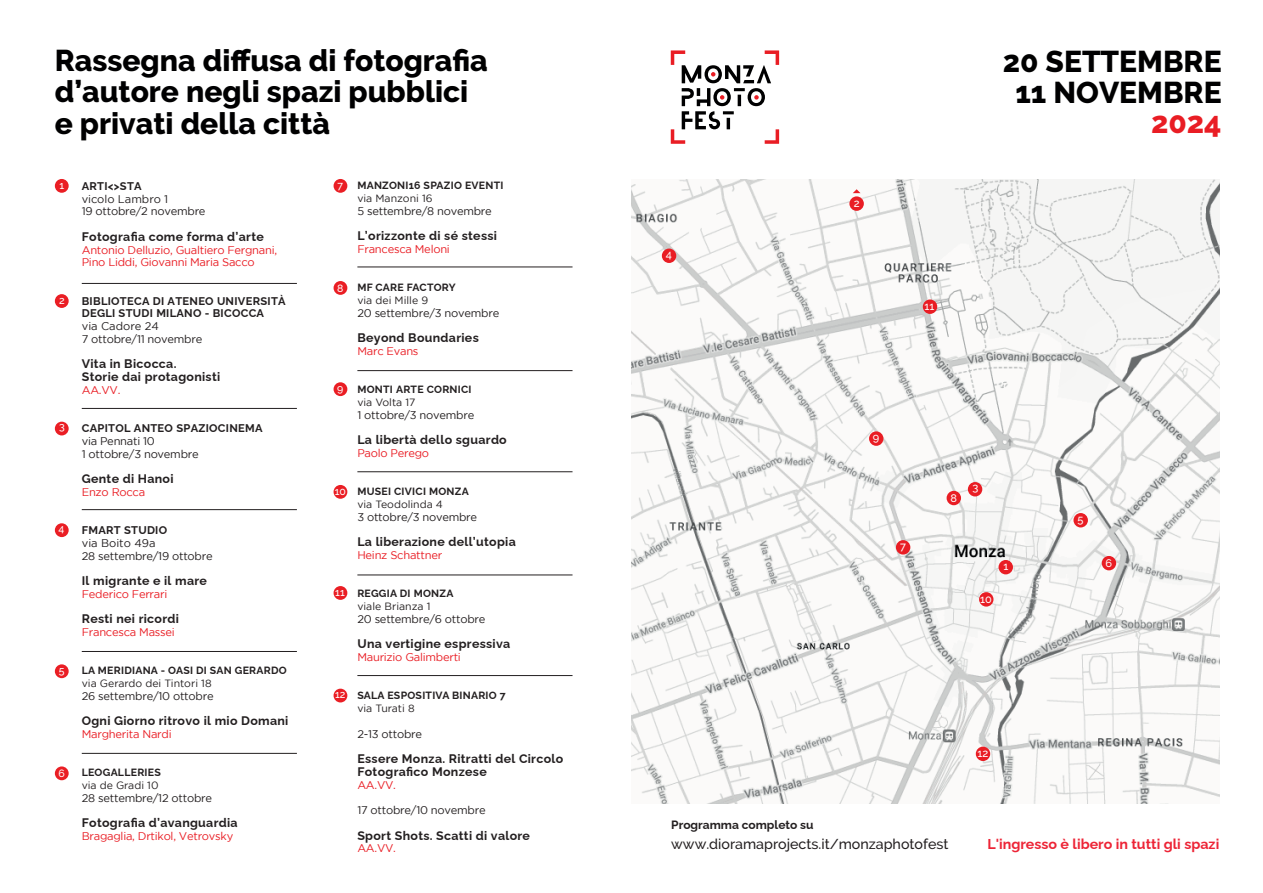
<style>
.page{position:relative;width:1263px;height:893px;background:#fff}
.page>*{position:absolute;margin:0;border:0;box-sizing:border-box;transform-origin:0 0}
.t1{font:800 30px/31.5px "Raleway";color:#000001;text-align:center}
.t2{font:800 30px "Raleway";color:#e91d24}
.t3{font:500 14.25px "Raleway";color:#231f20}
.t4{font:700 14.25px "Raleway";color:#ed2436}
.t5{font:700 12.45px/12.8px "Raleway";letter-spacing:.025em;color:#231f20}
.t6{font:700 12px "Raleway";color:#231f20}
.t7{font:11.1px/12.8px "Gotham";letter-spacing:-.02em;color:#231f20}
.t8{font:11.1px/12.8px "Gotham";letter-spacing:-.02em;color:#e91d24}
.t9{font:700 11.1px/12.8px "Raleway";letter-spacing:.025em;color:#231f20}
.t10{font:500 10.95px "Raleway";color:#fff}
.t11{font:700 10.5px "Raleway";letter-spacing:.025em;color:#231f20}
.t12{font:10.5px "Gotham";color:#231f20}
.t13{font:500 10.5px "Raleway";color:#fff}
</style>
<div class="page">
<img style="left:631px;top:179px;width:588px;height:625px">
<div style="left:998px;top:560px;width:15px;height:14px;background:#e91d24;border-radius:50%"></div>
<div style="left:849px;top:196px;width:15px;height:15px;background:#e91d24;border-radius:50%"></div>
<div style="left:968px;top:482px;width:14px;height:14px;background:#e91d24;border-radius:50%"></div>
<div style="left:662px;top:249px;width:14px;height:14px;background:#e91d24;border-radius:50%"></div>
<div style="left:1073px;top:513px;width:15px;height:14px;background:#e91d24;border-radius:50%"></div>
<div style="left:1102px;top:556px;width:14px;height:14px;background:#e91d24;border-radius:50%"></div>
<div style="left:896px;top:540px;width:14px;height:15px;background:#e91d24;border-radius:50%"></div>
<div style="left:946px;top:491px;width:15px;height:14px;background:#e91d24;border-radius:50%"></div>
<div style="left:869px;top:431px;width:14px;height:15px;background:#e91d24;border-radius:50%"></div>
<div style="left:979px;top:592px;width:14px;height:15px;background:#e91d24;border-radius:50%"></div>
<div style="left:923px;top:299px;width:14px;height:15px;background:#e91d24;border-radius:50%"></div>
<div style="left:976px;top:747px;width:14px;height:14px;background:#e91d24;border-radius:50%"></div>
<svg style="left:853px;top:189px;width:7px;height:4px"></svg>
<svg style="left:671px;top:50px;width:108px;height:94px"></svg>
<div style="left:55px;top:179px;width:14px;height:14px;background:#ea1e24;border-radius:50%"></div>
<div style="left:55px;top:294px;width:14px;height:14px;background:#ea1e24;border-radius:50%"></div>
<div style="left:55px;top:523px;width:14px;height:14px;background:#ea1e24;border-radius:50%"></div>
<div style="left:55px;top:664px;width:14px;height:14px;background:#ea1e24;border-radius:50%"></div>
<div style="left:55px;top:766px;width:14px;height:14px;background:#ea1e24;border-radius:50%"></div>
<div style="left:334px;top:179px;width:13px;height:14px;background:#ea1e24;border-radius:50%"></div>
<div style="left:334px;top:281px;width:13px;height:14px;background:#ea1e24;border-radius:50%"></div>
<div style="left:334px;top:382px;width:13px;height:14px;background:#ea1e24;border-radius:50%"></div>
<div style="left:334px;top:485px;width:13px;height:14px;background:#ea1e24;border-radius:50%"></div>
<div style="left:334px;top:586px;width:13px;height:14px;background:#ea1e24;border-radius:50%"></div>
<div style="left:334px;top:689px;width:13px;height:13px;background:#ea1e24;border-radius:50%"></div>
<div style="left:55px;top:422px;width:14px;height:13px;background:#ea1e24;border-radius:50%"></div>
<hr style="left:82px;top:283px;width:215px;height:1px;background:#231f20">
<hr style="left:357px;top:675px;width:215px;height:1px;background:#231f20">
<hr style="left:357px;top:471px;width:215px;height:1px;background:#231f20">
<hr style="left:357px;top:575px;width:215px;height:1px;background:#231f20">
<hr style="left:357px;top:370px;width:215px;height:1px;background:#231f20">
<hr style="left:357px;top:267px;width:215px;height:1px;background:#231f20">
<hr style="left:82px;top:408px;width:215px;height:1px;background:#231f20">
<hr style="left:82px;top:509px;width:215px;height:1px;background:#231f20">
<hr style="left:82px;top:651px;width:215px;height:1px;background:#231f20">
<hr style="left:82px;top:753px;width:215px;height:1px;background:#231f20">
<h1 class="t1" style="left:55px;top:44px;width:434px;text-align:left">Rassegna diffusa di fotografia d’autore negli spazi pubblici e privati della città</h1>
<h1 class="t1" style="left:1003px;top:47px;width:220px;line-height:30.2px">20 SETTEMBRE<br>11 NOVEMBRE</h1>
<h1 class="t2" style="left:1151px;top:105px;width:72px">2024</h1>
<p class="t13" style="left:60px;top:179px;width:6px">1</p>
<p class="t13" style="left:59px;top:294px;width:7px">2</p>
<p class="t13" style="left:59px;top:421px;width:7px">3</p>
<p class="t13" style="left:59px;top:523px;width:7px">4</p>
<p class="t13" style="left:59px;top:664px;width:7px">5</p>
<p class="t13" style="left:58px;top:767px;width:8px">6</p>
<p class="t9" style="left:82px;top:178px;width:62px">ARTI&lt;&gt;STA</p>
<p class="t7" style="left:82px;top:192px;width:125px">vicolo Lambro 1<br>19 ottobre/2 novembre</p>
<p class="t5" style="left:82px;top:229px;width:184px">Fotografia come forma d’arte</p>
<p class="t8" style="left:82px;top:243px;width:197px">Antonio Delluzio, Gualtiero Fergnani,<br>Pino Liddi, Giovanni Maria Sacco</p>
<p class="t9" style="left:82px;top:293px;width:205px">BIBLIOTECA DI ATENEO UNIVERSITÀ<br>DEGLI STUDI MILANO - BICOCCA</p>
<p class="t7" style="left:82px;top:320px;width:122px">via Cadore 24<br>7 ottobre/11 novembre</p>
<p class="t5" style="left:82px;top:356px;width:140px">Vita in Bicocca.<br>Storie dai protagonisti</p>
<p class="t8" style="left:82px;top:383px;width:40px">AA.VV.</p>
<p class="t9" style="left:82px;top:421px;width:182px">CAPITOL ANTEO SPAZIOCINEMA</p>
<p class="t7" style="left:82px;top:434px;width:118px">via Pennati 10<br>1 ottobre/3 novembre</p>
<p class="t5" style="left:82px;top:471px;width:93px">Gente di Hanoi</p>
<p class="t8" style="left:82px;top:485px;width:65px">Enzo Rocca</p>
<p class="t9" style="left:82px;top:523px;width:87px">FMART STUDIO</p>
<p class="t7" style="left:82px;top:536px;width:132px">via Boito 49a<br>28 settembre/19 ottobre</p>
<p class="t5" style="left:82px;top:573px;width:127px">Il migrante e il mare</p>
<p class="t8" style="left:82px;top:587px;width:87px">Federico Ferrari</p>
<p class="t5" style="left:82px;top:611px;width:99px">Resti nei ricordi</p>
<p class="t8" style="left:82px;top:626px;width:95px">Francesca Massei</p>
<p class="t11" style="left:82px;top:662px;width:206px">LA MERIDIANA - OASI DI SAN GERARDO</p>
<p class="t12" style="left:82px;top:678px;width:131px">via Gerardo dei Tintori 18</p>
<p class="t7" style="left:82px;top:689px;width:133px">26 settembre/10 ottobre</p>
<p class="t5" style="left:82px;top:713px;width:208px">Ogni Giorno ritrovo il mio Domani</p>
<p class="t8" style="left:82px;top:728px;width:91px">Margherita Nardi</p>
<p class="t11" style="left:82px;top:764px;width:81px">LEOGALLERIES</p>
<p class="t12" style="left:82px;top:780px;width:78px">via de Gradi 10</p>
<p class="t7" style="left:82px;top:791px;width:132px">28 settembre/12 ottobre</p>
<p class="t5" style="left:82px;top:815px;width:157px">Fotografia d’avanguardia</p>
<p class="t8" style="left:82px;top:830px;width:153px">Bragaglia, Drtikol, Vetrovsky</p>
<p class="t13" style="left:338px;top:179px;width:7px">7</p>
<p class="t13" style="left:337px;top:282px;width:8px">8</p>
<p class="t13" style="left:337px;top:382px;width:8px">9</p>
<p class="t13" style="left:335px;top:485px;width:13px">10</p>
<p class="t13" style="left:335px;top:586px;width:11px">11</p>
<p class="t13" style="left:335px;top:689px;width:12px">12</p>
<p class="t11" style="left:357px;top:177px;width:148px">MANZONI16 SPAZIO EVENTI</p>
<p class="t12" style="left:357px;top:193px;width:77px">via Manzoni 16</p>
<p class="t7" style="left:357px;top:204px;width:136px">5 settembre/8 novembre</p>
<p class="t5" style="left:357px;top:228px;width:141px">L’orizzonte di sé stessi</p>
<p class="t8" style="left:357px;top:243px;width:94px">Francesca Meloni</p>
<p class="t11" style="left:357px;top:279px;width:100px">MF CARE FACTORY</p>
<p class="t12" style="left:357px;top:295px;width:72px">via dei Mille 9</p>
<p class="t7" style="left:357px;top:306px;width:143px">20 settembre/3 novembre</p>
<p class="t5" style="left:357px;top:330px;width:123px">Beyond Boundaries</p>
<p class="t8" style="left:357px;top:345px;width:63px">Marc Evans</p>
<p class="t11" style="left:357px;top:381px;width:116px">MONTI ARTE CORNICI</p>
<p class="t12" style="left:357px;top:397px;width:60px">via Volta 17</p>
<p class="t7" style="left:357px;top:408px;width:118px">1 ottobre/3 novembre</p>
<p class="t5" style="left:357px;top:432px;width:151px">La libertà dello sguardo</p>
<p class="t8" style="left:357px;top:447px;width:73px">Paolo Perego</p>
<p class="t11" style="left:357px;top:483px;width:113px">MUSEI CIVICI MONZA</p>
<p class="t12" style="left:357px;top:499px;width:87px">via Teodolinda 4</p>
<p class="t7" style="left:357px;top:510px;width:121px">3 ottobre/3 novembre</p>
<p class="t5" style="left:357px;top:534px;width:160px">La liberazione dell’utopia</p>
<p class="t8" style="left:357px;top:549px;width:86px">Heinz Schattner</p>
<p class="t11" style="left:357px;top:585px;width:98px">REGGIA DI MONZA</p>
<p class="t12" style="left:357px;top:601px;width:75px">viale Brianza 1</p>
<p class="t7" style="left:357px;top:612px;width:130px">20 settembre/6 ottobre</p>
<p class="t5" style="left:357px;top:636px;width:154px">Una vertigine espressiva</p>
<p class="t8" style="left:357px;top:651px;width:105px">Maurizio Galimberti</p>
<p class="t11" style="left:357px;top:687px;width:150px">SALA ESPOSITIVA BINARIO 7</p>
<p class="t12" style="left:357px;top:703px;width:59px">via Turati 8</p>
<p class="t7" style="left:357px;top:727px;width:66px">2-13 ottobre</p>
<p class="t5" style="left:357px;top:751px;width:207px">Essere Monza. Ritratti del Circolo<br>Fotografico Monzese</p>
<p class="t8" style="left:357px;top:778px;width:40px">AA.VV.</p>
<p class="t7" style="left:357px;top:804px;width:130px">17 ottobre/10 novembre</p>
<p class="t5" style="left:357px;top:827px;width:174px">Sport Shots. Scatti di valore</p>
<p class="t8" style="left:357px;top:842px;width:40px">AA.VV.</p>
<p class="t3" style="left:671px;top:835px;width:279px">www.dioramaprojects.it/monzaphotofest</p>
<p class="t4" style="left:987px;top:832px;width:233px">L'ingresso è libero in tutti gli spazi</p>
<p class="t10" style="left:854px;top:197px;width:7px">2</p>
<p class="t10" style="left:666px;top:248px;width:8px">4</p>
<p class="t10" style="left:925px;top:300px;width:11px">11</p>
<p class="t10" style="left:873px;top:431px;width:8px">9</p>
<p class="t10" style="left:972px;top:481px;width:7px">3</p>
<p class="t10" style="left:950px;top:492px;width:8px">8</p>
<p class="t10" style="left:1077px;top:512px;width:8px">5</p>
<p class="t10" style="left:900px;top:540px;width:7px">7</p>
<p class="t10" style="left:1105px;top:557px;width:8px">6</p>
<p class="t10" style="left:1003px;top:560px;width:6px">1</p>
<p class="t10" style="left:980px;top:592px;width:13px">10</p>
<p class="t10" style="left:977px;top:747px;width:12px">12</p>
<p class="t6" style="left:671px;top:815px;width:144px">Programma completo su</p>
</div>
